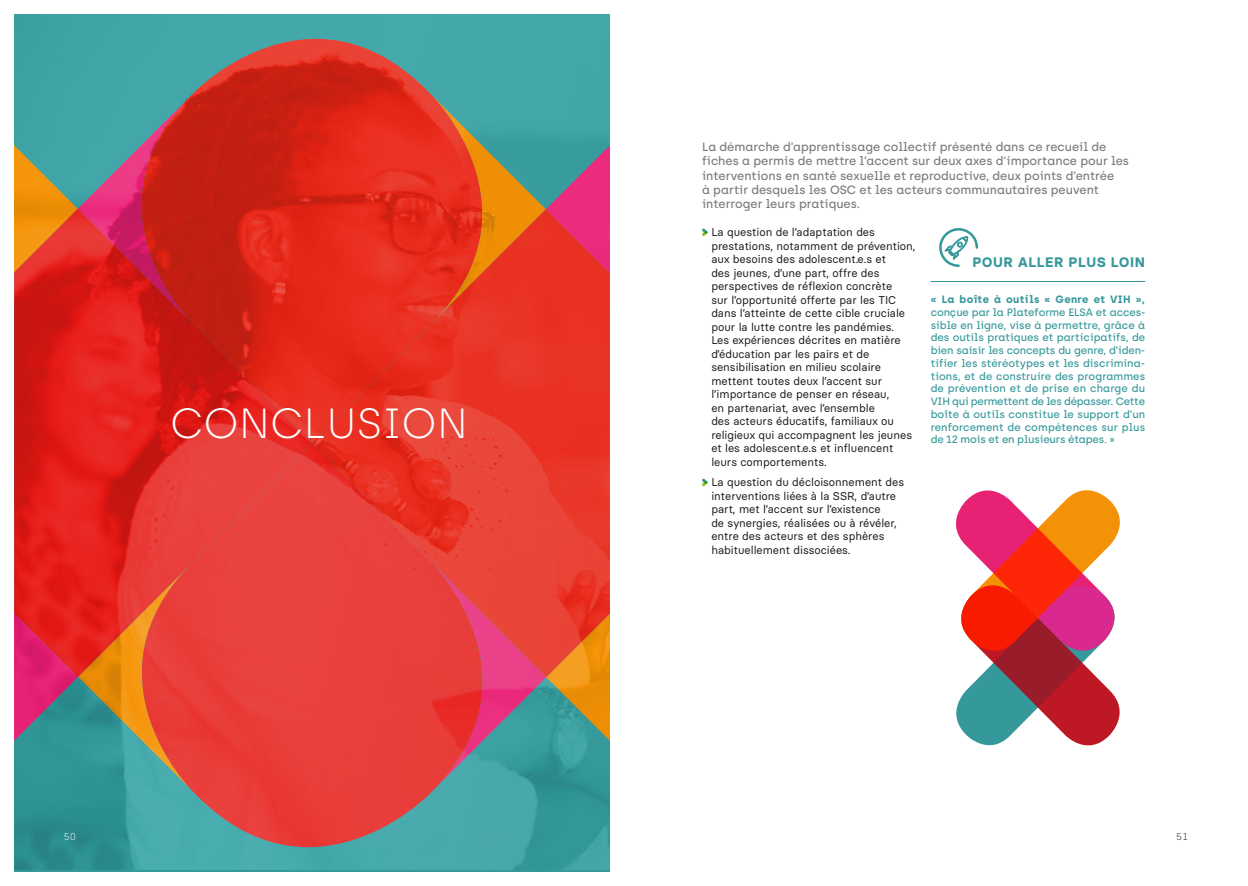
<style>
.page{position:relative;width:1248px;height:886px;background:#fff}
.page>*{position:absolute;margin:0;border:0;box-sizing:border-box;transform-origin:0 0}
.t1{font:100 42.12px "Archia";color:#fff}
.t2{font:700 13.75px "Basier Circle";letter-spacing:.05em;color:#35989b}
.t3{font:500 12px/14.4px "Archia";color:#7c7b7b}
.t4{font:11.25px/13.5px "Basier Circle";color:#1d1d1b}
.t5{font:500 10.62px/12.8px "Archia";color:#35989b;text-align:justify}
.t6{font:700 10.62px "Archia";letter-spacing:.035em;color:#35989b}
.t7{font:100 10px "Archia";color:#fff}
.t8{font:100 10px "Archia";color:#1d1d1b}
</style>
<div class="page">
<img style="left:14px;top:14px;width:595px;height:855px">
<svg style="left:702px;top:228px;width:6px;height:8px"></svg>
<svg style="left:702px;top:478px;width:6px;height:9px"></svg>
<hr style="left:930px;top:281px;width:214px;height:1px;background:#35989b">
<svg style="left:939px;top:228px;width:39px;height:39px"></svg>
<svg style="left:956px;top:490px;width:164px;height:256px"></svg>
<h1 class="t1" style="left:170px;top:399px;width:299px">CONCLUSION</h1>
<p class="t3" style="left:702px;top:139px;width:428px">La démarche d’apprentissage collectif présenté dans ce recueil de fiches a permis de mettre l’accent sur deux axes d’importance pour les interventions en santé sexuelle et reproductive, deux points d’entrée<br>à partir desquels les OSC et les acteurs communautaires peuvent interroger leurs pratiques.</p>
<p class="t4" style="left:711px;top:225px;width:206px">La question de l’adaptation des prestations, notamment de prévention, aux besoins des adolescent.e.s et<br>des jeunes, d’une part, offre des perspectives de réflexion concrète<br>sur l’opportunité offerte par les TIC dans l’atteinte de cette cible cruciale pour la lutte contre les pandémies.<br>Les expériences décrites en matière d’éducation par les pairs et de sensibilisation en milieu scolaire mettent toutes deux l’accent sur l’importance de penser en réseau,<br>en partenariat, avec l’ensemble<br>des acteurs éducatifs, familiaux ou religieux qui accompagnent les jeunes et les adolescent.e.s et influencent leurs comportements.</p>
<p class="t4" style="left:711px;top:475px;width:194px">La question du décloisonnement des interventions liées à la SSR, d’autre part, met l’accent sur l’existence<br>de synergies, réalisées ou à révéler, entre des acteurs et des sphères habituellement dissociées.</p>
<p class="t2" style="left:972px;top:254px;width:174px">POUR ALLER PLUS LOIN</p>
<p class="t6" style="left:930px;top:293px;width:216px">« La boîte à outils « Genre et VIH »,</p>
<p class="t5" style="left:930px;top:306px;width:216px">conçue par la Plateforme ELSA et acces&shy;sible en ligne, vise à permettre, grâce à des outils pratiques et participatifs, de bien saisir les concepts du genre, d’iden&shy;tifier les stéréotypes et les discrimina&shy;tions, et de construire des programmes de prévention et de prise en charge du VIH qui permettent de les dépasser. Cette boîte à outils constitue le support d’un renforcement de compétences sur plus de 12 mois et en plusieurs étapes. »</p>
<p class="t7" style="left:64px;top:831px;width:14px">50</p>
<p class="t8" style="left:1175px;top:831px;width:13px">51</p>
</div>
